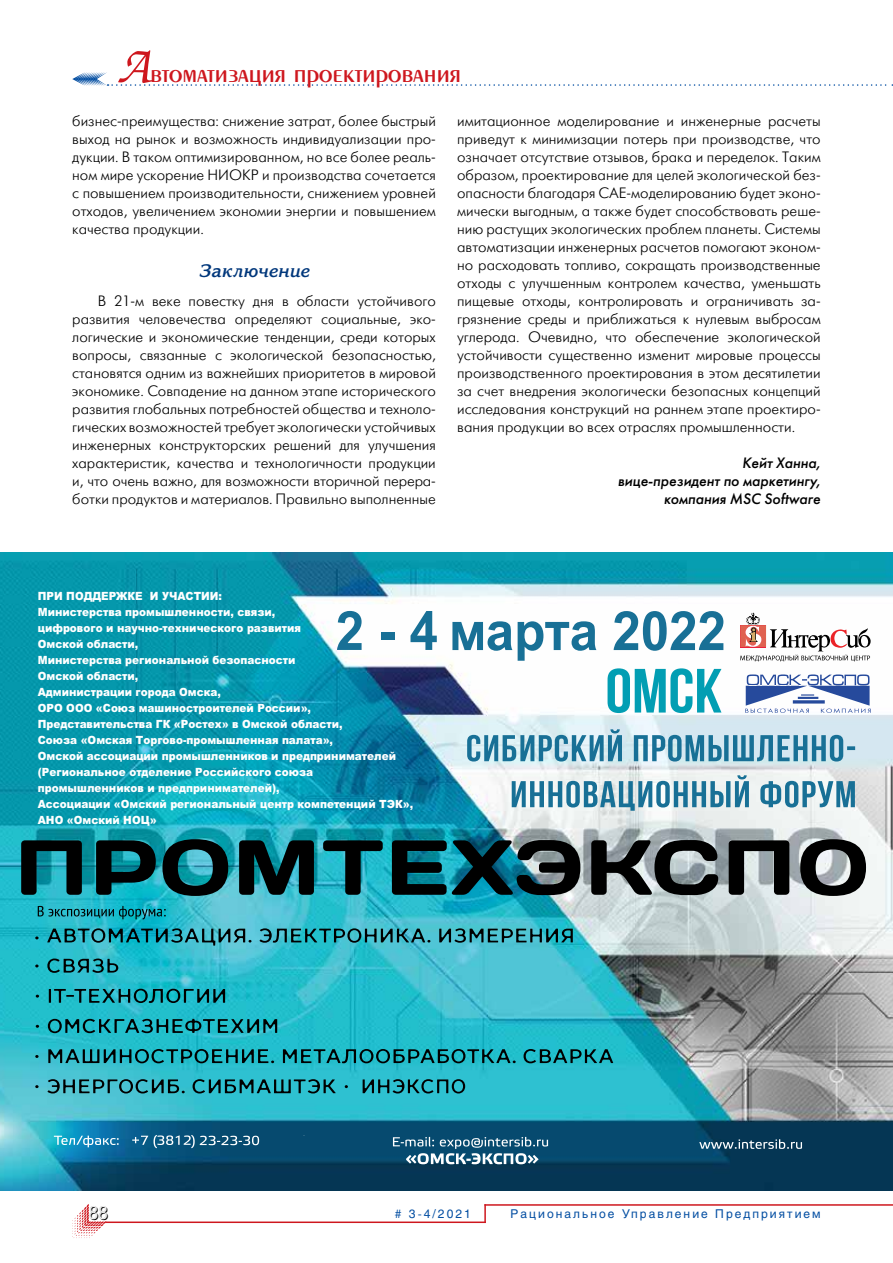
<style>
.page{position:relative;width:893px;height:1263px;background:#fff}
.page>*{position:absolute;margin:0;border:0;box-sizing:border-box;transform-origin:0 0}
.t1{font:700 54.15px "Arial";color:#187096;scale:.94 1}
.t2{font:27px "Penta Demi";color:#ce171e}
.t3{font:italic 700 18px "Korinna C";color:#00377b}
.t4{font:18px "Futuris Shadow C";color:#000}
.t5{font:15px/18px "Futuris Light C";color:#000;text-align:justify}
.t6{font:italic 15px/18px "Futuris C";color:#000;text-align:right}
.t7{font:12px "Helios";letter-spacing:.17em;color:#034ea2}
.t8{font:900 11.25px/15.9px "Arial";color:#fff;scale:.92 1}
.s1{font-family:"Zapf Chancery C";font-size:54px}
</style>
<div class="page">
<svg style="left:72px;top:1204px;width:34px;height:34px"></svg>
<svg style="left:484px;top:1206px;width:2px;height:15px"></svg>
<hr style="left:105px;top:1221px;width:381px;height:2px;background:#ce171e">
<hr style="left:484px;top:1204px;width:409px;height:2px;background:#ce171e">
<svg style="left:72px;top:72px;width:821px;height:14px"></svg>
<img style="left:0;top:553px;width:893px;height:638px">
<svg style="left:740px;top:612px;width:131px;height:49px"></svg>
<svg style="left:745px;top:674px;width:126px;height:39px"></svg>
<svg style="left:608px;top:668px;width:113px;height:45px"></svg>
<svg style="left:467px;top:729px;width:388px;height:32px;background:#89b8cc"></svg>
<svg style="left:21px;top:840px;width:61px;height:55px;background:#0d454c"></svg>
<svg style="left:96px;top:840px;width:60px;height:55px;background:#06444a"></svg>
<svg style="left:162px;top:839px;width:66px;height:57px;background:#155057"></svg>
<svg style="left:239px;top:840px;width:75px;height:55px;background:#0d3338"></svg>
<svg style="left:323px;top:840px;width:60px;height:55px;background:#17717c"></svg>
<svg style="left:392px;top:840px;width:188px;height:55px;background:#17424b"></svg>
<svg style="left:591px;top:840px;width:127px;height:55px;background:#555a5c"></svg>
<svg style="left:729px;top:840px;width:60px;height:55px;background:#505455"></svg>
<svg style="left:800px;top:839px;width:66px;height:57px"></svg>
<svg style="left:35px;top:928px;width:538px;height:17px;background:#2c8c98"></svg>
<svg style="left:35px;top:958px;width:83px;height:15px"></svg>
<svg style="left:36px;top:989px;width:189px;height:14px;background:#16848e"></svg>
<svg style="left:36px;top:1019px;width:241px;height:14px;background:#16808a"></svg>
<svg style="left:35px;top:1049px;width:578px;height:14px;background:#18818b"></svg>
<svg style="left:35px;top:1079px;width:301px;height:14px;background:#298590"></svg>
<svg style="left:345px;top:1079px;width:120px;height:14px;background:#208894"></svg>
<svg style="left:512px;top:775px;width:343px;height:36px"></svg>
<svg style="left:54px;top:1135px;width:250px;height:13px;background:#30789b"></svg>
<svg style="left:393px;top:1137px;width:155px;height:27px;background:#487994"></svg>
<svg style="left:699px;top:1139px;width:103px;height:10px"></svg>
<svg style="left:38px;top:906px;width:128px;height:13px;background:#19919f"></svg>
<h2 class="t2" style="left:117px;top:60px;width:346px"><span class="s1">А</span>втоматизация проектирования</h2>
<p class="t5" style="left:72px;top:112px;width:365px">бизнес-преимущества: снижение затрат, более быстрый выход на рынок и возможность индивидуализации про&shy;дукции. В таком оптимизированном, но все более реаль&shy;ном мире ускорение НИОКР и производства сочетается с повышением производительности, снижением уровней отходов, увеличением экономии энергии и повышением качества продукции.</p>
<p class="t3" style="left:199px;top:261px;width:112px">Заключение</p>
<p class="t5" style="left:72px;top:292px;width:365px;text-indent:26px">В 21-м веке повестку дня в области устойчивого развития человечества определяют социальные, эко&shy;логические и экономические тенденции, среди которых вопросы, связанные с экологической безопасностью, становятся одним из важнейших приоритетов в мировой экономике. Совпадение на данном этапе исторического развития глобальных потребностей общества и техноло&shy;гических возможностей требует экологически устойчивых инженерных конструкторских решений для улучшения характеристик, качества и технологичности продукции и, что очень важно, для возможности вторичной перера&shy;ботки продуктов и материалов. Правильно выполненные</p>
<p class="t5" style="left:457px;top:112px;width:365px">имитационное моделирование и инженерные расчеты приведут к минимизации потерь при производстве, что означает отсутствие отзывов, брака и переделок. Таким образом, проектирование для целей экологической без&shy;опасности благодаря CAE-моделированию будет эконо&shy;мически выгодным, а также будет способствовать реше&shy;нию растущих экологических проблем планеты. Системы автоматизации инженерных расчетов помогают эконом&shy;но расходовать топливо, сокращать производственные отходы с улучшенным контролем качества, уменьшать пищевые отходы, контролировать и ограничивать за&shy;грязнение среды и приближаться к нулевым выбросам углерода. Очевидно, что обеспечение экологической устойчивости существенно изменит мировые процессы производственного проектирования в этом десятилетии за счет внедрения экологически безопасных концепций исследования конструкций на раннем этапе проектиро&shy;вания продукции во всех отраслях промышленности.</p>
<p class="t6" style="left:618px;top:454px;width:204px">Кейт Ханна,<br>вице-президент по маркетингу, компания MSC Software</p>
<p class="t8" style="left:38px;top:588px;width:409px">ПРИ ПОДДЕРЖКЕ И УЧАСТИИ:<br>Министерства промышленности, связи,<br>цифрового и научно-технического развития<br>Омской области,<br>Министерства региональной безопасности<br>Омской области,<br>Администрации города Омска,<br>ОРО ООО «Союз машиностроителей России», Представительства ГК «Ростех» в Омской области,<br>Союза «Омская Торгово-промышленная палата»,<br>Омской ассоциации промышленников и предпринимателей (Региональное отделение Российского союза промышленников и предпринимателей),<br>Ассоциации «Омский региональный центр компетенций ТЭК», АНО «Омский НОЦ»</p>
<h1 class="t1" style="left:336px;top:595px;width:417px">2 - 4 марта 2022</h1>
<p class="t4" style="left:89px;top:1204px;width:21px">88</p>
<p class="t7" style="left:510px;top:1207px;width:312px">Рациональное Управление Предприятием</p>
<p class="t7" style="left:395px;top:1207px;width:78px"># 3-4/2021</p>
</div>
